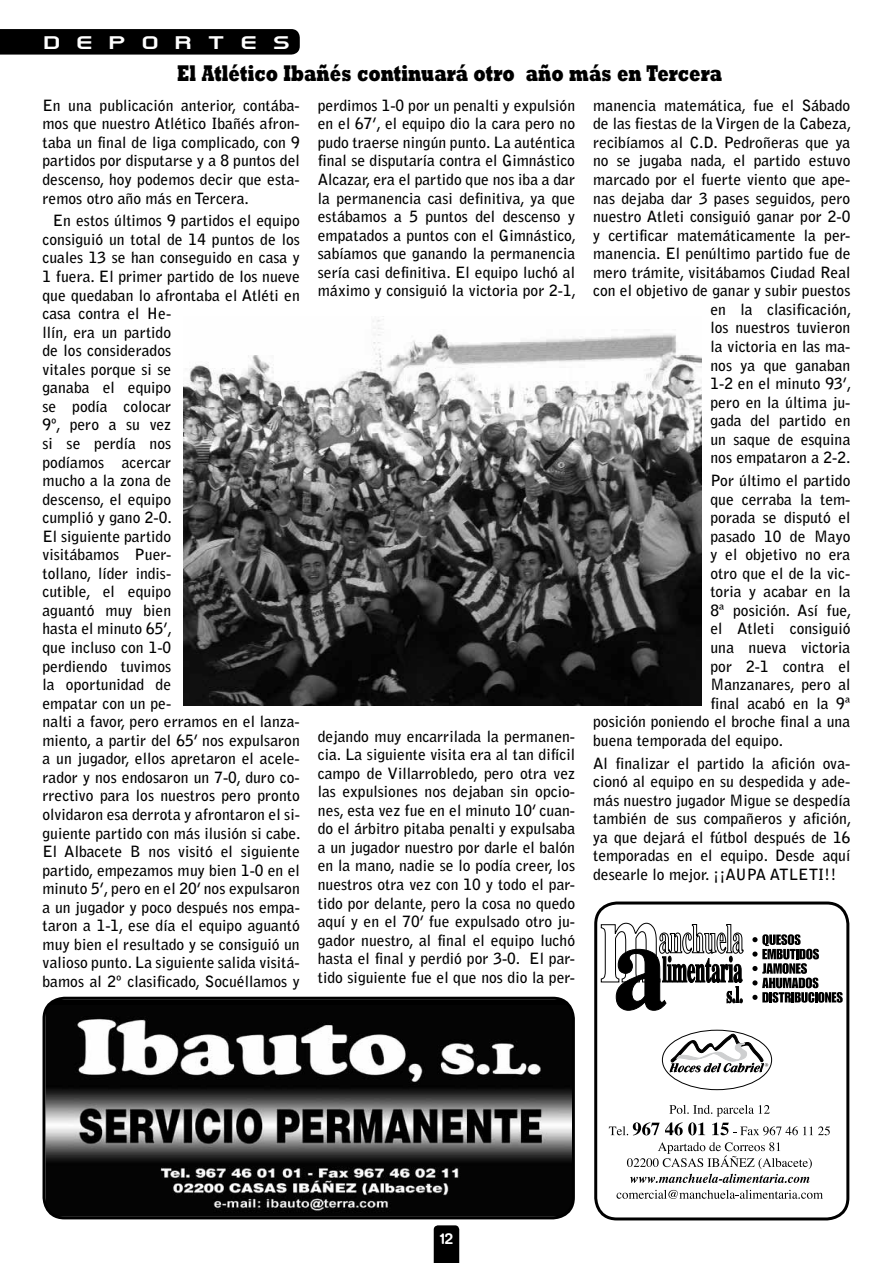
<style>
.page{position:relative;width:893px;height:1263px;background:#fff}
.page>*{position:absolute;margin:0;border:0;box-sizing:border-box;transform-origin:0 0}
.t1{font:24.75px "Empire Builder Document";letter-spacing:.475em;color:#fff;scale:1.27 1}
.t2{font:800 23.1px "Rockwell";color:#000;scale:.71 1}
.t3{font:700 15.45px/18.6px "Bell Gothic Std";color:#000;text-align:justify}
.t4{font:700 13.5px "Rocko FLF";color:#fff}
</style>
<div class="page">
<svg style="left:0;top:29px;width:300px;height:26px"></svg>
<svg style="left:434px;top:1225px;width:25px;height:38px"></svg>
<img style="left:184px;top:316px;width:518px;height:389px">
<img style="left:45px;top:999px;width:527px;height:218px">
<div style="left:43px;top:997px;width:532px;height:222px;border:3px solid #000;border-radius:21px"></div>
<div style="left:662px;top:1030px;width:110px;height:60px;border:1px solid #000;border-radius:50%"></div>
<svg style="left:670px;top:1033px;width:98px;height:39px"></svg>
<svg style="left:600px;top:922px;width:144px;height:89px"></svg>
<svg style="left:752px;top:934px;width:91px;height:69px"></svg>
<svg style="left:616px;top:1190px;width:207px;height:9px"></svg>
<svg style="left:627px;top:1142px;width:185px;height:41px"></svg>
<svg style="left:609px;top:1122px;width:96px;height:13px"></svg>
<svg style="left:712px;top:1122px;width:118px;height:13px"></svg>
<svg style="left:669px;top:1105px;width:101px;height:11px"></svg>
<div style="left:594px;top:901px;width:255px;height:319px;border:3px solid #000;border-radius:21px"></div>
<h1 class="t1" style="left:43px;top:27px;width:197px">deportes</h1>
<h2 class="t2" style="left:177px;top:59px;width:769px">El Atlético Ibañés continuará otro año más en Tercera</h2>
<p class="t3" style="left:43px;top:96px;width:259px">En una publicación anterior, contába&shy;mos que nuestro Atlético Ibañés afron&shy;taba un final de liga complicado, con 9 partidos por disputarse y a 8 puntos del descenso, hoy podemos decir que esta&shy;remos otro año más en Tercera.</p>
<p class="t3" style="left:43px;top:211px;width:259px;text-align:left;text-indent:10px">En estos últimos 9 partidos el equipo consiguió un total de 14 puntos de los cuales 13 se han conseguido en casa y<br>1 fuera. El primer partido de los nueve que quedaban lo afrontaba el Atléti en casa contra el He-<br>llín, era un partido<br>de los considerados<br>vitales porque si se<br>ganaba el equipo<br>se podía colocar<br>9º, pero a su vez<br>si se perdía nos<br>podíamos acercar<br>mucho a la zona de<br>descenso, el equipo<br>cumplió y gano 2-0.<br>El siguiente partido<br>visitábamos Puer-<br>tollano, líder indis-<br>cutible, el equipo<br>aguantó muy bien<br>hasta el minuto 65’,<br>que incluso con 1-0<br>perdiendo tuvimos<br>la oportunidad de<br>empatar con un pe-<br>nalti a favor, pero erramos en el lanza&shy;miento, a partir del 65’ nos expulsaron a un jugador, ellos apretaron el acele&shy;rador y nos endosaron un 7-0, duro co&shy;rrectivo para los nuestros pero pronto olvidaron esa derrota y afrontaron el si&shy;guiente partido con más ilusión si cabe.<br>El Albacete B nos visitó el siguiente partido, empezamos muy bien 1-0 en el minuto 5’, pero en el 20’ nos expulsaron a un jugador y poco después nos empa&shy;taron a 1-1, ese día el equipo aguantó muy bien el resultado y se consiguió un valioso punto. La siguiente salida visitá&shy;bamos al 2º clasificado, Socuéllamos y</p>
<p class="t3" style="left:318px;top:96px;width:260px">perdimos 1-0 por un penalti y expulsión en el 67’, el equipo dio la cara pero no pudo traerse ningún punto. La auténtica final se disputaría contra el Gimnástico Alcazar, era el partido que nos iba a dar la permanencia casi definitiva, ya que estábamos a 5 puntos del descenso y empatados a puntos con el Gimnástico, sabíamos que ganando la permanencia sería casi definitiva. El equipo luchó al máximo y consiguió la victoria por 2-1,</p>
<p class="t3" style="left:593px;top:96px;width:260px;text-align:right">manencia matemática, fue el Sábado de las fiestas de la Virgen de la Cabeza, recibíamos al C.D. Pedroñeras que ya no se jugaba nada, el partido estuvo marcado por el fuerte viento que ape&shy;nas dejaba dar 3 pases seguidos, pero nuestro Atleti consiguió ganar por 2-0 y certificar matemáticamente la per&shy;manencia. El penúltimo partido fue de mero trámite, visitábamos Ciudad Real con el objetivo de ganar y subir puestos en la clasificación,<br>los nuestros tuvieron<br>la victoria en las ma-<br>nos ya que ganaban<br>1-2 en el minuto 93’,<br>pero en la última ju-<br>gada del partido en<br>un saque de esquina<br>nos empataron a 2-2.</p>
<p class="t3" style="left:710px;top:471px;width:141px">Por último el partido</p>
<p class="t3" style="left:710px;top:490px;width:141px">que cerraba la tem-</p>
<p class="t3" style="left:710px;top:508px;width:142px">porada se disputó el</p>
<p class="t3" style="left:710px;top:527px;width:142px">pasado 10 de Mayo</p>
<p class="t3" style="left:710px;top:545px;width:141px">y el objetivo no era</p>
<p class="t3" style="left:710px;top:564px;width:141px">otro que el de la vic-</p>
<p class="t3" style="left:710px;top:582px;width:142px">toria y acabar en la</p>
<p class="t3" style="left:710px;top:601px;width:142px">8ª posición. Así fue,</p>
<p class="t3" style="left:710px;top:620px;width:141px">el Atleti consiguió</p>
<p class="t3" style="left:710px;top:638px;width:141px">una nueva victoria</p>
<p class="t3" style="left:710px;top:657px;width:142px">por 2-1 contra el</p>
<p class="t3" style="left:710px;top:675px;width:141px">Manzanares, pero al</p>
<p class="t3" style="left:710px;top:694px;width:141px">final acabó en la 9ª</p>
<p class="t3" style="left:593px;top:712px;width:259px">posición poniendo el broche final a una</p>
<p class="t3" style="left:593px;top:731px;width:191px">buena temporada del equipo.</p>
<p class="t3" style="left:593px;top:754px;width:260px">Al finalizar el partido la afición ova&shy;cionó al equipo en su despedida y ade&shy;más nuestro jugador Migue se despedía también de sus compañeros y afición, ya que dejará el fútbol después de 16 temporadas en el equipo. Desde aquí desearle lo mejor. ¡¡AUPA ATLETI!!</p>
<p class="t3" style="left:318px;top:727px;width:259px">dejando muy encarrilada la permanen&shy;cia. La siguiente visita era al tan difícil campo de Villarrobledo, pero otra vez las expulsiones nos dejaban sin opcio&shy;nes, esta vez fue en el minuto 10’ cuan&shy;do el árbitro pitaba penalti y expulsaba a un jugador nuestro por darle el balón en la mano, nadie se lo podía creer, los nuestros otra vez con 10 y todo el par&shy;tido por delante, pero la cosa no quedo aquí y en el 70’ fue expulsado otro ju&shy;gador nuestro, al final el equipo luchó hasta el final y perdió por 3-0. El par&shy;tido siguiente fue el que nos dio la per-</p>
<p class="t4" style="left:440px;top:1230px;width:15px">12</p>
</div>
